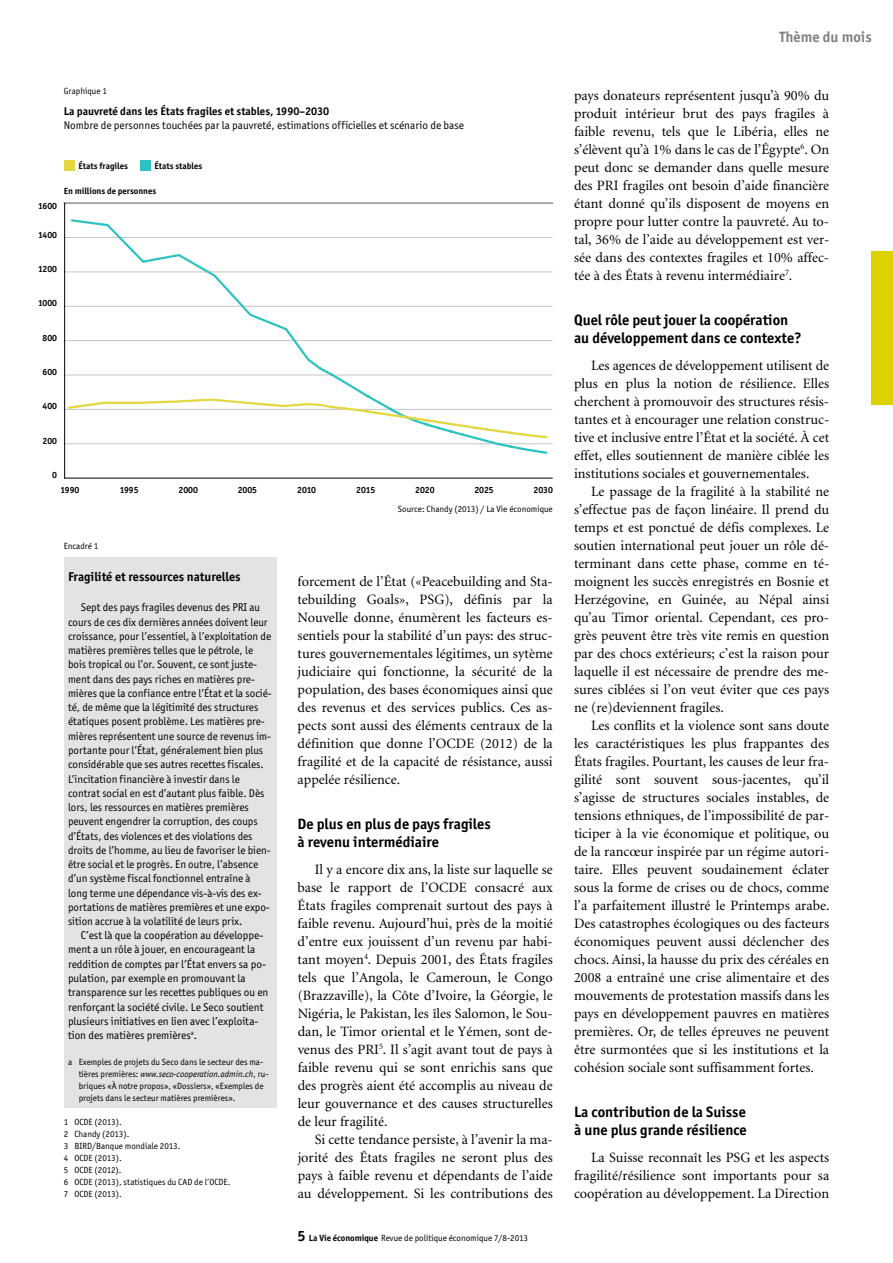
<style>
.page{position:relative;width:893px;height:1263px;background:#fff}
.page>*{position:absolute;margin:0;border:0;box-sizing:border-box;transform-origin:0 0}
.t1{font:700 15px/18px "Officina San ITC";color:#000}
.t2{font:700 15px "Officina San ITC";color:#818181}
.t3{font:14.25px/18px "Minion";color:#000;text-align:justify}
.t4{font:700 12.75px "Officina San ITC";color:#000}
.t5{font:11.25px/14.2px "Officina San ITC";color:#000}
.t6{font:700 11.25px "Officina San ITC";color:#000}
.t7{font:9px/12px "Officina San ITC";color:#000}
.t8{font:700 9px "Officina San ITC";color:#000}
.s1{font-style:italic}
.s2{font-weight:700;font-size:15px}
.s3{font-weight:700}
</style>
<div class="page">
<div style="left:872px;top:252px;width:21px;height:153px;background:#ddd200"></div>
<div style="left:64px;top:557px;width:212px;height:550px;background:#e2e3e3"></div>
<div style="left:64px;top:160px;width:11px;height:11px;background:#e3d742"></div>
<div style="left:140px;top:160px;width:11px;height:11px;background:#2dc3c1"></div>
<hr style="left:65px;top:478px;width:487px;height:1px;background:#000">
<hr style="left:65px;top:443px;width:487px;height:1px;background:#c4c4c5">
<hr style="left:65px;top:409px;width:487px;height:1px;background:#c4c4c5">
<hr style="left:65px;top:375px;width:487px;height:1px;background:#c4c4c5">
<hr style="left:65px;top:340px;width:487px;height:1px;background:#c4c4c5">
<hr style="left:65px;top:306px;width:487px;height:1px;background:#c4c4c5">
<hr style="left:65px;top:272px;width:487px;height:1px;background:#c4c4c5">
<hr style="left:65px;top:237px;width:487px;height:1px;background:#c4c4c5">
<hr style="left:65px;top:203px;width:487px;height:1px;background:#c4c4c5">
<hr style="left:64px;top:203px;width:1px;height:275px;background:#000">
<svg style="left:69px;top:219px;width:480px;height:235px"></svg>
<svg style="left:67px;top:397px;width:482px;height:43px"></svg>
<p class="t7" style="left:64px;top:85px;width:45px">Graphique 1</p>
<p class="t6" style="left:64px;top:104px;width:267px">La pauvreté dans les États fragiles et stables, 1990–2030</p>
<p class="t5" style="left:64px;top:118px;width:402px">Nombre de personnes touchées par la pauvreté, estimations officielles et scénario de base</p>
<p class="t8" style="left:78px;top:160px;width:51px">États fragiles</p>
<p class="t8" style="left:154px;top:160px;width:49px">États stables</p>
<p class="t8" style="left:64px;top:186px;width:94px">En millions de personnes</p>
<p class="t8" style="left:38px;top:200px;width:20px">1600</p>
<p class="t8" style="left:38px;top:229px;width:20px">1400</p>
<p class="t8" style="left:38px;top:263px;width:20px">1200</p>
<p class="t8" style="left:38px;top:298px;width:20px">1000</p>
<p class="t8" style="left:43px;top:332px;width:16px">800</p>
<p class="t8" style="left:43px;top:366px;width:16px">600</p>
<p class="t8" style="left:43px;top:401px;width:16px">400</p>
<p class="t8" style="left:43px;top:435px;width:16px">200</p>
<p class="t8" style="left:52px;top:469px;width:6px">0</p>
<p class="t8" style="left:61px;top:484px;width:20px">1990</p>
<p class="t8" style="left:120px;top:484px;width:20px">1995</p>
<p class="t8" style="left:179px;top:484px;width:21px">2000</p>
<p class="t8" style="left:238px;top:484px;width:21px">2005</p>
<p class="t8" style="left:297px;top:484px;width:20px">2010</p>
<p class="t8" style="left:356px;top:484px;width:20px">2015</p>
<p class="t8" style="left:415px;top:484px;width:21px">2020</p>
<p class="t8" style="left:474px;top:484px;width:21px">2025</p>
<p class="t8" style="left:533px;top:484px;width:21px">2030</p>
<p class="t7" style="left:64px;top:540px;width:36px">Encadré 1</p>
<p class="t4" style="left:68px;top:568px;width:174px">Fragilité et ressources naturelles</p>
<p class="t5" style="left:68px;top:600px;width:205px;text-indent:13px">Sept des pays fragiles devenus des PRI au cours de ces dix dernières années doivent leur croissance, pour l’essentiel, à l’exploitation de matières premières telles que le pétrole, le bois tropical ou l’or. Souvent, ce sont juste&shy;ment dans des pays riches en matières pre&shy;mières que la confiance entre l’État et la socié&shy;té, de même que la légitimité des structures étatiques posent problème. Les matières pre&shy;mières représentent une source de revenus im&shy;portante pour l’État, généralement bien plus considérable que ses autres recettes fiscales.<br>L’incitation financière à investir dans le contrat social en est d’autant plus faible. Dès lors, les ressources en matières premières peuvent engendrer la corruption, des coups d’États, des violences et des violations des droits de l’homme, au lieu de favoriser le bien&shy;être social et le progrès. En outre, l’absence d’un système fiscal fonctionnel entraîne à long terme une dépendance vis-à-vis des ex&shy;portations de matières premières et une expo&shy;sition accrue à la volatilité de leurs prix.</p>
<p class="t5" style="left:68px;top:928px;width:202px;text-indent:13px">C’est là que la coopération au développe&shy;ment a un rôle à jouer, en encourageant la reddition de comptes par l’État envers sa po&shy;pulation, par exemple en promouvant la transparence sur les recettes publiques ou en renforçant la société civile. Le Seco soutient plusieurs initiatives en lien avec l’exploita&shy;tion des matières premières<sup>a</sup>.</p>
<p class="t7" style="left:79px;top:1056px;width:191px;text-indent:-11px">a Exemples de projets du Seco dans le secteur des ma&shy;tières premières: <span class="s1">www.seco-cooperation.admin.ch</span>, ru&shy;briques «À notre propos», «Dossiers», «Exemples de projets dans le secteur matières premières».</p>
<p class="t7" style="left:64px;top:1116px;width:168px">1 OCDE (2013).<br>2 Chandy (2013).<br>3 BIRD/Banque mondiale 2013.<br>4 OCDE (2013).<br>5 OCDE (2012).<br>6 OCDE (2013), statistiques du CAD de l’OCDE.<br>7 OCDE (2013).</p>
<p class="t7" style="left:398px;top:503px;width:156px">Source: Chandy (2013) / La Vie économique</p>
<p class="t3" style="left:298px;top:572px;width:257px">forcement de l’État («Peacebuilding and Sta&shy;tebuilding Goals», PSG), définis par la Nouvelle donne, énumèrent les facteurs es&shy;sentiels pour la stabilité d’un pays: des struc&shy;tures gouvernementales légitimes, un sytème judiciaire qui fonctionne, la sécurité de la population, des bases économiques ainsi que des revenus et des services publics. Ces as&shy;pects sont aussi des éléments centraux de la définition que donne l’OCDE (2012) de la fragilité et de la capacité de résistance, aussi appelée résilience.</p>
<p class="t1" style="left:298px;top:814px;width:195px">De plus en plus de pays fragiles à revenu intermédiaire</p>
<p class="t3" style="left:298px;top:860px;width:257px;text-indent:17px">Il y a encore dix ans, la liste sur laquelle se base le rapport de l’OCDE consacré aux États fragiles comprenait surtout des pays à faible revenu. Aujourd’hui, près de la moitié d’entre eux jouissent d’un revenu par habi&shy;tant moyen<sup>4</sup>. Depuis 2001, des États fragiles tels que l’Angola, le Cameroun, le Congo (Brazzaville), la Côte d’Ivoire, la Géorgie, le Nigéria, le Pakistan, les îles Salomon, le Sou&shy;dan, le Timor oriental et le Yémen, sont de&shy;venus des PRI<sup>5</sup>. Il s’agit avant tout de pays à faible revenu qui se sont enrichis sans que des progrès aient été accomplis au niveau de leur gouvernance et des causes structurelles de leur fragilité.</p>
<p class="t3" style="left:298px;top:1130px;width:257px;text-indent:17px">Si cette tendance persiste, à l’avenir la ma&shy;jorité des États fragiles ne seront plus des pays à faible revenu et dépendants de l’aide au développement. Si les contributions des</p>
<p class="t7" style="left:298px;top:1232px;width:232px"><span class="s2">5</span> <span class="s3">La Vie économique</span> Revue de politique économique 7/8-2013</p>
<p class="t2" style="left:779px;top:27px;width:94px">Thème du mois</p>
<p class="t3" style="left:574px;top:86px;width:257px">pays donateurs représentent jusqu’à 90% du produit intérieur brut des pays fragiles à faible revenu, tels que le Libéria, elles ne s’élèvent qu’à 1% dans le cas de l’Égypte<sup>6</sup>. On peut donc se demander dans quelle mesure des PRI fragiles ont besoin d’aide financière étant donné qu’ils disposent de moyens en propre pour lutter contre la pauvreté. Au to&shy;tal, 36% de l’aide au développement est ver&shy;sée dans des contextes fragiles et 10% affec&shy;tée à des États à revenu intermédiaire<sup>7</sup>.</p>
<p class="t1" style="left:574px;top:310px;width:229px">Quel rôle peut jouer la coopération au développement dans ce contexte?</p>
<p class="t3" style="left:574px;top:356px;width:257px;text-indent:17px">Les agences de développement utilisent de plus en plus la notion de résilience. Elles cherchent à promouvoir des structures résis&shy;tantes et à encourager une relation construc&shy;tive et inclusive entre l’État et la société. À cet effet, elles soutiennent de manière ciblée les institutions sociales et gouvernementales.</p>
<p class="t3" style="left:574px;top:482px;width:257px;text-indent:17px">Le passage de la fragilité à la stabilité ne s’effectue pas de façon linéaire. Il prend du temps et est ponctué de défis complexes. Le soutien international peut jouer un rôle dé&shy;terminant dans cette phase, comme en té&shy;moignent les succès enregistrés en Bosnie et Herzégovine, en Guinée, au Népal ainsi qu’au Timor oriental. Cependant, ces pro&shy;grès peuvent être très vite remis en question par des chocs extérieurs; c’est la raison pour laquelle il est nécessaire de prendre des me&shy;sures ciblées si l’on veut éviter que ces pays ne (re)deviennent fragiles.</p>
<p class="t3" style="left:574px;top:716px;width:257px;text-indent:17px">Les conflits et la violence sont sans doute les caractéristiques les plus frappantes des États fragiles. Pourtant, les causes de leur fra&shy;gilité sont souvent sous-jacentes, qu’il s’agisse de structures sociales instables, de tensions ethniques, de l’impossibilité de par&shy;ticiper à la vie économique et politique, ou de la rancœur inspirée par un régime autori&shy;taire. Elles peuvent soudainement éclater sous la forme de crises ou de chocs, comme l’a parfaitement illustré le Printemps arabe.<br>Des catastrophes écologiques ou des facteurs économiques peuvent aussi déclencher des chocs. Ainsi, la hausse du prix des céréales en 2008 a entraîné une crise alimentaire et des mouvements de protestation massifs dans les pays en développement pauvres en matières premières. Or, de telles épreuves ne peuvent être surmontées que si les institutions et la cohésion sociale sont suffisamment fortes.</p>
<p class="t1" style="left:574px;top:1102px;width:174px">La contribution de la Suisse à une plus grande résilience</p>
<p class="t3" style="left:574px;top:1148px;width:257px;text-indent:17px">La Suisse reconnaît les PSG et les aspects fragilité/résilience sont importants pour sa coopération au développement. La Direction</p>
</div>
